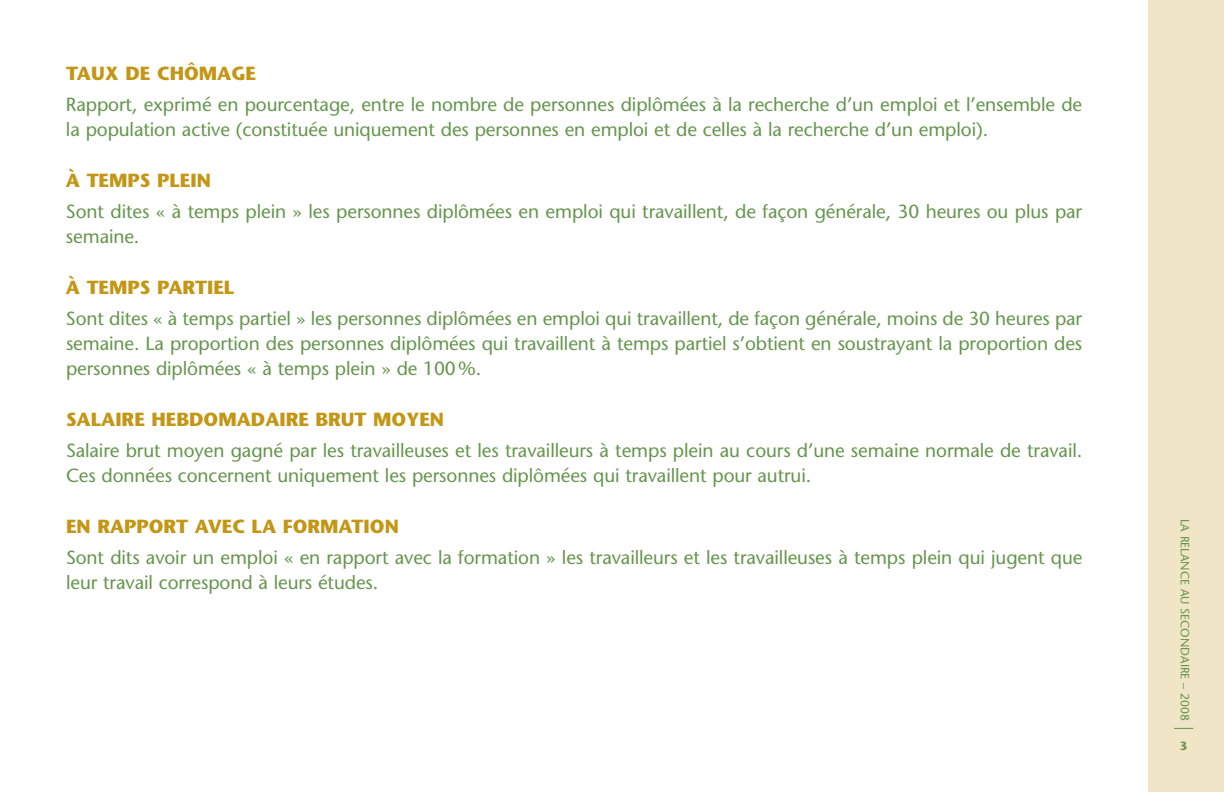
<style>
.page{position:relative;width:1224px;height:792px;background:#fff}
.page>*{position:absolute;margin:0;border:0;box-sizing:border-box;transform-origin:0 0}
.t1{font:19px/25px "Stone Sans";letter-spacing:-.005em;color:#67964f}
.t2{font:700 19px "Stone Sans";color:#c39616}
.t3{font:12px "Stone Sans";color:#67964f}
.t4{font:700 12px "Stone Sans";color:#67964f}
</style>
<div class="page">
<div style="left:1148px;top:0;width:76px;height:792px;background:#f1e5c8"></div>
<svg style="left:1174px;top:728px;width:19px;height:1px"></svg>
<p class="t2" style="left:66px;top:66px;width:192px">TAUX DE CHÔMAGE</p>
<p class="t1" style="left:66px;top:94px;width:1018px">Rapport, exprimé en pourcentage, entre le nombre de personnes diplômées à la recherche d’un emploi et l’ensemble de la population active (constituée uniquement des personnes en emploi et de celles à la recherche d’un emploi).</p>
<p class="t2" style="left:66px;top:173px;width:146px">À TEMPS PLEIN</p>
<p class="t1" style="left:66px;top:201px;width:1018px">Sont dites « à temps plein » les personnes diplômées en emploi qui travaillent, de façon générale, 30 heures ou plus par semaine.</p>
<p class="t2" style="left:66px;top:280px;width:170px">À TEMPS PARTIEL</p>
<p class="t1" style="left:66px;top:308px;width:1018px;text-align:justify">Sont dites « à temps partiel » les personnes diplômées en emploi qui travaillent, de façon générale, moins de 30 heures par semaine. La proportion des personnes diplômées qui travaillent à temps partiel s’obtient en soustrayant la proportion des personnes diplômées « à temps plein » de 100%.</p>
<p class="t2" style="left:66px;top:412px;width:380px">SALAIRE HEBDOMADAIRE BRUT MOYEN</p>
<p class="t1" style="left:66px;top:440px;width:1018px">Salaire brut moyen gagné par les travailleuses et les travailleurs à temps plein au cours d’une semaine normale de travail.<br>Ces données concernent uniquement les personnes diplômées qui travaillent pour autrui.</p>
<p class="t2" style="left:66px;top:519px;width:334px">EN RAPPORT AVEC LA FORMATION</p>
<p class="t1" style="left:66px;top:547px;width:1018px">Sont dits avoir un emploi « en rapport avec la formation » les travailleurs et les travailleuses à temps plein qui jugent que leur travail correspond à leurs études.</p>
<p class="t3" style="left:1190px;top:519px;width:203px;rotate:90deg">LA RELANCE AU SECONDAIRE – 2008</p>
<p class="t4" style="left:1180px;top:741px;width:9px">3</p>
</div>
